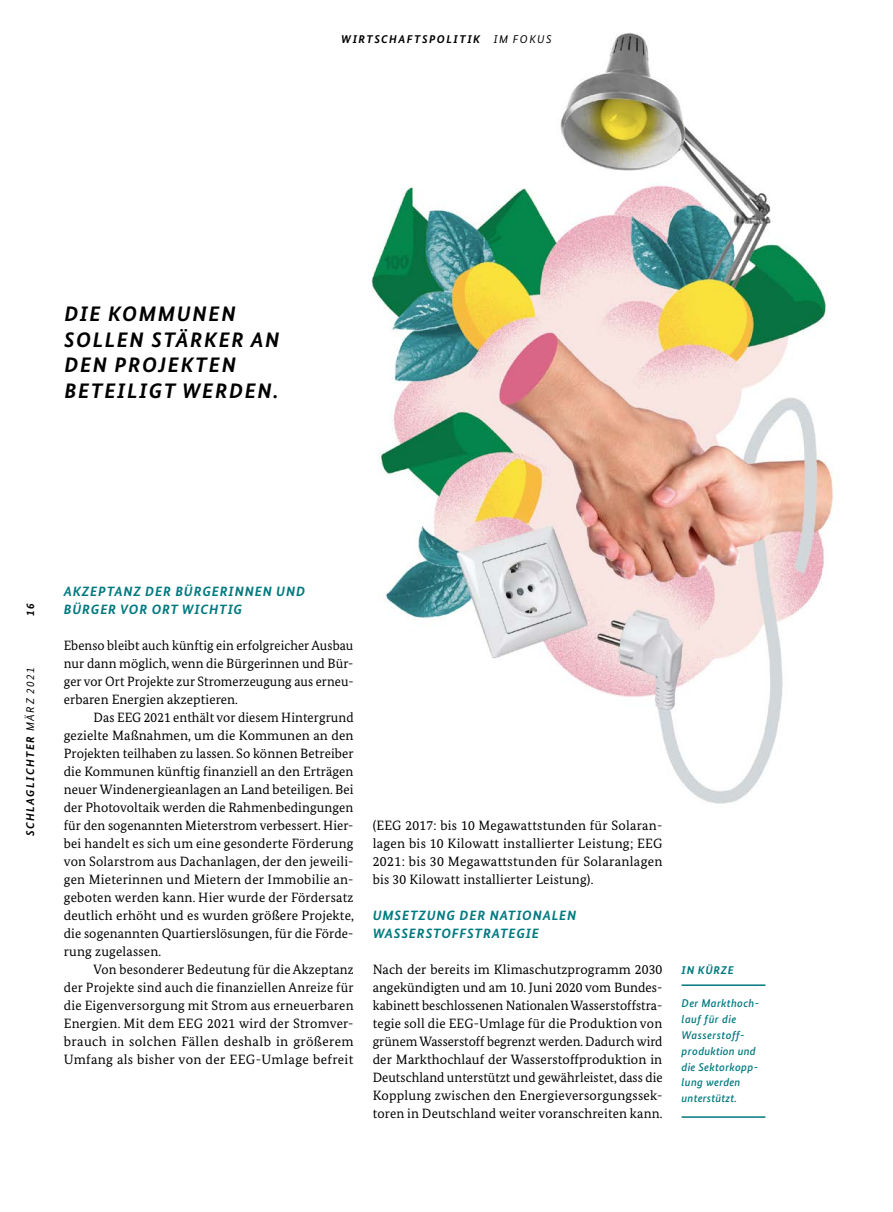
<style>
.page{position:relative;width:893px;height:1212px;background:#fff}
.page>*{position:absolute;margin:0;border:0;box-sizing:border-box;transform-origin:0 0}
.t1{font:italic 700 21px/25.5px "Bundes Sans";letter-spacing:.08em;color:#000}
.t2{font:13.5px/18px "Bundes Serif";letter-spacing:.015em;color:#000;text-align:justify}
.t3{font:italic 700 13.5px/18px "Bundes Sans";letter-spacing:.06em;color:#00797f}
.t4{font:italic 500 11.25px/15.8px "Bundes Sans";letter-spacing:.03em;color:#00797f}
.t5{font:italic 700 11.25px "Bundes Sans";letter-spacing:.135em;color:#000}
.t6{font:italic 700 11.25px "Bundes Sans";letter-spacing:.06em;color:#00797f}
.s1{font-weight:400}
</style>
<div class="page">
<hr style="left:682px;top:984px;width:83px;height:2px;background:#00797f">
<hr style="left:682px;top:1116px;width:83px;height:2px;background:#00797f">
<img style="left:371px;top:33px;width:462px;height:771px">
<p class="t5" style="left:341px;top:32px;width:212px">WIRTSCHAFTSPOLITIK <span class="s1">IM FOKUS</span></p>
<h1 class="t1" style="left:64px;top:301px;width:217px">DIE KOMMUNEN<br>SOLLEN STÄRKER AN<br>DEN PROJEKTEN<br>BETEILIGT WERDEN.</h1>
<p class="t5" style="left:24px;top:616px;width:14px;rotate:-90deg">16</p>
<p class="t5" style="left:24px;top:836px;width:170px;rotate:-90deg">SCHLAGLICHTER <span class="s1">MÄRZ 2021</span></p>
<p class="t3" style="left:64px;top:582px;width:243px">AKZEPTANZ DER BÜRGERINNEN UND<br>BÜRGER VOR ORT WICHTIG</p>
<p class="t2" style="left:64px;top:636px;width:291px">Ebenso bleibt auch künftig ein erfolgreicher Ausbau nur dann möglich, wenn die Bürgerinnen und Bür&shy;ger vor Ort Projekte zur Stromerzeugung aus erneu&shy;erbaren Energien akzeptieren.</p>
<p class="t2" style="left:64px;top:708px;width:292px;text-indent:30px">Das EEG 2021 enthält vor diesem Hintergrund gezielte Maßnahmen, um die Kommunen an den Projekten teilhaben zu lassen. So können Betreiber die Kommunen künftig finanziell an den Erträgen neuer Windenergieanlagen an Land beteiligen. Bei der Photovoltaik werden die Rahmenbedingungen für den sogenannten Mieterstrom verbessert. Hier&shy;bei handelt es sich um eine gesonderte Förderung von Solarstrom aus Dachanlagen, der den jeweili&shy;gen Mieterinnen und Mietern der Immobilie an&shy;geboten werden kann. Hier wurde der Fördersatz deutlich erhöht und es wurden größere Projekte, die sogenannten Quartierslösungen, für die Förde&shy;rung zugelassen.</p>
<p class="t2" style="left:64px;top:960px;width:291px;text-indent:30px">Von besonderer Bedeutung für die Akzeptanz der Projekte sind auch die finanziellen Anreize für die Eigenversorgung mit Strom aus erneuerbaren Energien. Mit dem EEG 2021 wird der Stromver&shy;brauch in solchen Fällen deshalb in größerem Umfang als bisher von der EEG-Umlage befreit</p>
<p class="t2" style="left:373px;top:816px;width:291px">(EEG 2017: bis 10 Megawattstunden für Solaran&shy;lagen bis 10 Kilowatt installierter Leistung; EEG 2021: bis 30 Megawattstunden für Solaranlagen bis 30 Kilowatt installierter Leistung).</p>
<p class="t3" style="left:373px;top:906px;width:205px">UMSETZUNG DER NATIONALEN<br>WASSERSTOFFSTRATEGIE</p>
<p class="t2" style="left:373px;top:960px;width:291px">Nach der bereits im Klimaschutzprogramm 2030 angekündigten und am 10. Juni 2020 vom Bundes&shy;kabinett beschlossenen Nationalen Wasserstoffstra&shy;tegie soll die EEG-Umlage für die Produktion von grünem Wasserstoff begrenzt werden. Dadurch wird der Markthochlauf der Wasserstoffproduktion in Deutschland unterstützt und gewährleistet, dass die Kopplung zwischen den Energieversorgungssek&shy;toren in Deutschland weiter voranschreiten kann.</p>
<p class="t6" style="left:682px;top:963px;width:54px">IN KÜRZE</p>
<p class="t4" style="left:682px;top:995px;width:79px">Der Markthoch&shy;lauf für die<br>Wasserstoff&shy;produktion und die Sektorkopp&shy;lung werden unterstützt.</p>
</div>
